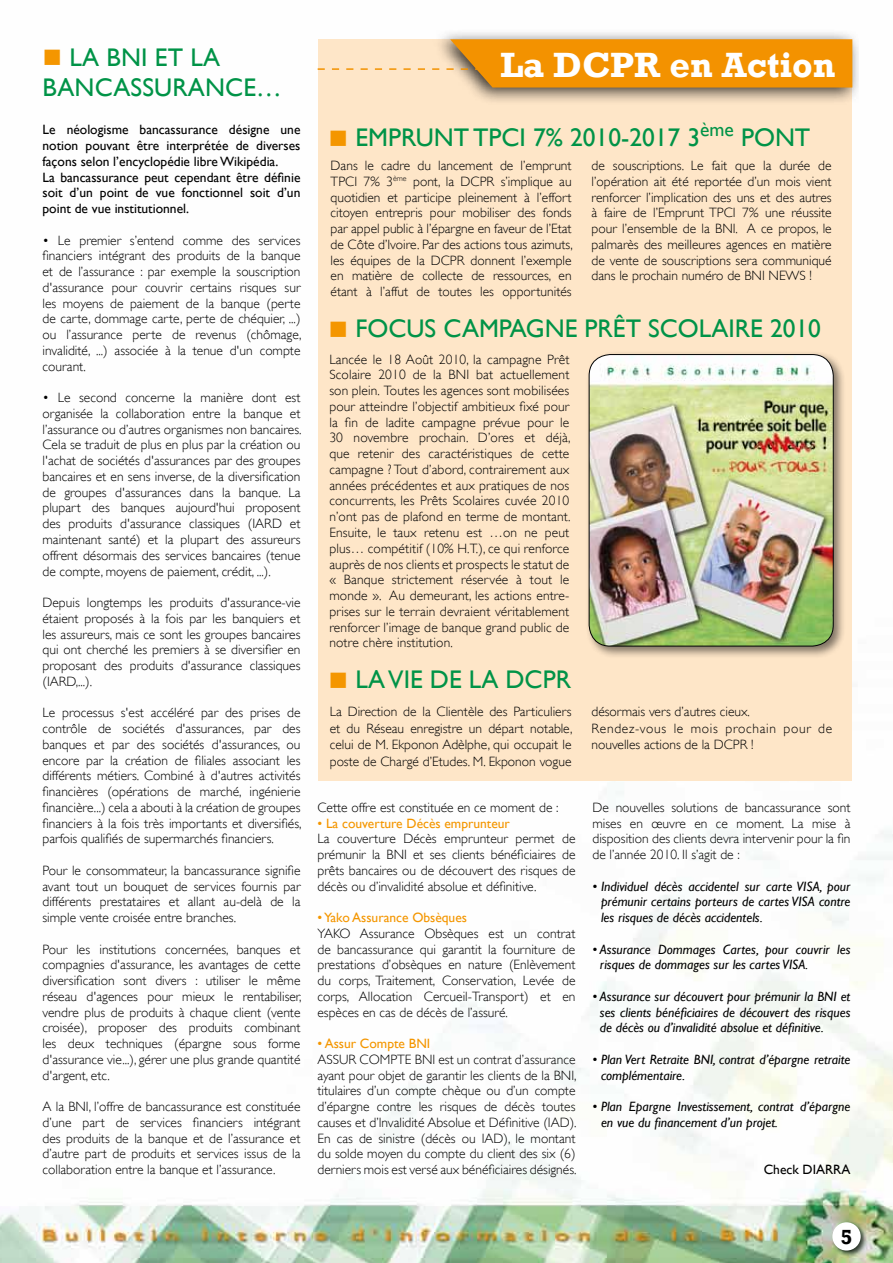
<style>
.page{position:relative;width:893px;height:1263px;background:#fff}
.page>*{position:absolute;margin:0;border:0;box-sizing:border-box;transform-origin:0 0}
.t1{font:700 36px "Rockwell";color:#fff}
.t2{font:25.5px/30.6px "Gill Sans";color:#009347}
.t3{font:700 21px "Rockwell";color:#000}
.t4{font:300 13.5px/15.8px "Gill Sans";color:#000;text-align:justify}
.t5{font:italic 13.5px/15.8px "Gill Sans";color:#000}
.t6{font:13.5px/15.8px "Gill Sans";color:#000}
.t7{font:13.5px "Gill Sans";color:#f49600}
.s1{color:#f49600}
</style>
<div class="page">
<img style="left:0;top:68px;width:893px;height:1195px">
<div style="left:831px;top:1220px;width:37px;height:38px;background:#000;opacity:.75"></div>
<div style="left:832px;top:1222px;width:29px;height:28px;background:#fff;border-radius:50%"></div>
<div style="left:318px;top:39px;width:534px;height:742px;background:#fee6c8"></div>
<div style="left:431px;top:28px;width:428px;height:77px;background:#000;opacity:.75"></div>
<svg style="left:318px;top:39px;width:534px;height:49px"></svg>
<div style="left:585px;top:351px;width:261px;height:308px;background:#000;opacity:.5"></div>
<img style="left:589px;top:356px;width:244px;height:290px">
<div style="left:589px;top:354px;width:244px;height:292px;border:1px solid #000;border-radius:21px"></div>
<h2 class="t2" style="left:43px;top:42px;width:241px"><span class="s1">■</span> LA BNI ET LA<br>BANCASSURANCE…</h2>
<h1 class="t1" style="left:500px;top:43px;width:337px">La DCPR en Action</h1>
<h2 class="t2" style="left:328px;top:122px;width:483px"><span class="s1">■</span> EMPRUNT TPCI 7% 2010-2017 3<sup>ème</sup> PONT</h2>
<p class="t4" style="left:331px;top:158px;width:244px">Dans le cadre du lancement de l’emprunt TPCI 7% 3<sup>ème</sup> pont, la DCPR s’implique au quotidien et participe pleinement à l’effort citoyen entrepris pour mobiliser des fonds par appel public à l’épargne en faveur de l’Etat de Côte d’Ivoire. Par des actions tous azimuts, les équipes de la DCPR donnent l’exemple en matière de collecte de ressources, en étant à l’affut de toutes les opportunités</p>
<p class="t4" style="left:592px;top:158px;width:242px">de souscriptions. Le fait que la durée de l’opération ait été reportée d’un mois vient renforcer l’implication des uns et des autres à faire de l’Emprunt TPCI 7% une réussite pour l’ensemble de la BNI. A ce propos, le palmarès des meilleures agences en matière de vente de souscriptions sera communiqué dans le prochain numéro de BNI NEWS !</p>
<p class="t6" style="left:43px;top:122px;width:259px">Le néologisme bancassurance désigne une notion pouvant être interprétée de diverses façons selon l’encyclopédie libre Wikipédia.<br>La bancassurance peut cependant être définie soit d’un point de vue fonctionnel soit d’un point de vue institutionnel.</p>
<p class="t4" style="left:43px;top:232px;width:261px">• Le premier s’entend comme des services financiers intégrant des produits de la banque et de l’assurance : par exemple la souscription d'assurance pour couvrir certains risques sur les moyens de paiement de la banque (perte de carte, dommage carte, perte de chéquier, ...) ou l’assurance perte de revenus (chômage, invalidité, ...) associée à la tenue d'un compte courant.</p>
<p class="t4" style="left:43px;top:390px;width:261px">• Le second concerne la manière dont est organisée la collaboration entre la banque et l’assurance ou d’autres organismes non bancaires.<br>Cela se traduit de plus en plus par la création ou l'achat de sociétés d'assurances par des groupes bancaires et en sens inverse, de la diversification de groupes d'assurances dans la banque. La plupart des banques aujourd'hui proposent des produits d'assurance classiques (IARD et maintenant santé) et la plupart des assureurs offrent désormais des services bancaires (tenue de compte, moyens de paiement, crédit, ...).</p>
<p class="t4" style="left:43px;top:595px;width:259px">Depuis longtemps les produits d'assurance-vie étaient proposés à la fois par les banquiers et les assureurs, mais ce sont les groupes bancaires qui ont cherché les premiers à se diversifier en proposant des produits d'assurance classiques (IARD,...).</p>
<p class="t4" style="left:43px;top:705px;width:261px">Le processus s'est accéléré par des prises de contrôle de sociétés d'assurances, par des banques et par des sociétés d'assurances, ou encore par la création de filiales associant les différents métiers. Combiné à d'autres activités financières (opérations de marché, ingénierie financière...) cela a abouti à la création de groupes financiers à la fois très importants et diversifiés, parfois qualifiés de supermarchés financiers.</p>
<p class="t4" style="left:43px;top:862px;width:259px">Pour le consommateur, la bancassurance signifie avant tout un bouquet de services fournis par différents prestataires et allant au-delà de la simple vente croisée entre branches.</p>
<p class="t4" style="left:43px;top:941px;width:261px">Pour les institutions concernées, banques et compagnies d'assurance, les avantages de cette diversification sont divers : utiliser le même réseau d'agences pour mieux le rentabiliser, vendre plus de produits à chaque client (vente croisée), proposer des produits combinant les deux techniques (épargne sous forme d'assurance vie...), gérer une plus grande quantité d'argent, etc.</p>
<p class="t4" style="left:43px;top:1099px;width:259px">A la BNI, l’offre de bancassurance est constituée d’une part de services financiers intégrant des produits de la banque et de l’assurance et d’autre part de produits et services issus de la collaboration entre la banque et l’assurance.</p>
<h2 class="t2" style="left:328px;top:313px;width:494px"><span class="s1">■</span> FOCUS CAMPAGNE PRÊT SCOLAIRE 2010</h2>
<p class="t4" style="left:329px;top:351px;width:243px">Lancée le 18 Août 2010, la campagne Prêt Scolaire 2010 de la BNI bat actuellement son plein. Toutes les agences sont mobilisées pour atteindre l’objectif ambitieux fixé pour la fin de ladite campagne prévue pour le 30 novembre prochain. D’ores et déjà, que retenir des caractéristiques de cette campagne ? Tout d’abord, contrairement aux années précédentes et aux pratiques de nos concurrents, les Prêts Scolaires cuvée 2010 n’ont pas de plafond en terme de montant.<br>Ensuite, le taux retenu est …on ne peut plus… compétitif (10% H.T.), ce qui renforce auprès de nos clients et prospects le statut de « Banque strictement réservée à tout le monde ». Au demeurant, les actions entre&shy;prises sur le terrain devraient véritablement renforcer l’image de banque grand public de notre chère institution.</p>
<h2 class="t2" style="left:328px;top:664px;width:244px"><span class="s1">■</span> LA VIE DE LA DCPR</h2>
<p class="t4" style="left:330px;top:703px;width:244px;line-height:16.5px">La Direction de la Clientèle des Particuliers et du Réseau enregistre un départ notable, celui de M. Ekponon Adèlphe, qui occupait le poste de Chargé d’Etudes. M. Ekponon vogue</p>
<p class="t4" style="left:591px;top:703px;width:242px;line-height:16.5px;text-align:left">désormais vers d’autres cieux.<br>Rendez-vous le mois prochain pour de nouvelles actions de la DCPR !</p>
<p class="t4" style="left:317px;top:799px;width:243px">Cette offre est constituée en ce moment de :</p>
<p class="t7" style="left:317px;top:815px;width:194px">• La couverture Décès emprunteur</p>
<p class="t4" style="left:317px;top:831px;width:259px">La couverture Décès emprunteur permet de prémunir la BNI et ses clients bénéficiaires de prêts bancaires ou de découvert des risques de décès ou d’invalidité absolue et définitive.</p>
<p class="t7" style="left:317px;top:910px;width:151px">• Yako Assurance Obsèques</p>
<p class="t4" style="left:317px;top:925px;width:259px">YAKO Assurance Obsèques est un contrat de bancassurance qui garantit la fourniture de prestations d’obsèques en nature (Enlèvement du corps, Traitement, Conservation, Levée de corps, Allocation Cercueil-Transport) et en espèces en cas de décès de l’assuré.</p>
<p class="t7" style="left:317px;top:1036px;width:114px">• Assur Compte BNI</p>
<p class="t4" style="left:317px;top:1051px;width:261px">ASSUR COMPTE BNI est un contrat d’assurance ayant pour objet de garantir les clients de la BNI, titulaires d’un compte chèque ou d’un compte d’épargne contre les risques de décès toutes causes et d’Invalidité Absolue et Définitive (IAD).<br>En cas de sinistre (décès ou IAD), le montant du solde moyen du compte du client des six (6) derniers mois est versé aux bénéficiaires désignés.</p>
<p class="t4" style="left:592px;top:799px;width:259px">De nouvelles solutions de bancassurance sont mises en œuvre en ce moment. La mise à disposition des clients devra intervenir pour la fin de l’année 2010. Il s’agit de :</p>
<p class="t5" style="left:601px;top:878px;width:251px;text-align:justify;text-indent:-9px">• Individuel décès accidentel sur carte VISA, pour prémunir certains porteurs de cartes VISA contre les risques de décès accidentels.</p>
<p class="t5" style="left:600px;top:941px;width:252px;text-indent:-7px">• Assurance Dommages Cartes, pour couvrir les risques de dommages sur les cartes VISA.</p>
<p class="t5" style="left:600px;top:988px;width:252px;text-align:justify;text-indent:-7px">• Assurance sur découvert pour prémunir la BNI et ses clients bénéficiaires de découvert des risques de décès ou d’invalidité absolue et définitive.</p>
<p class="t5" style="left:601px;top:1051px;width:251px;text-indent:-9px">• Plan Vert Retraite BNI, contrat d’épargne retraite complémentaire.</p>
<p class="t5" style="left:601px;top:1099px;width:251px;text-indent:-9px">• Plan Epargne Investissement, contrat d’épargne en vue du financement d’un projet.</p>
<p class="t6" style="left:764px;top:1162px;width:88px">Check DIARRA</p>
<h3 class="t3" style="left:841px;top:1224px;width:13px">5</h3>
</div>
